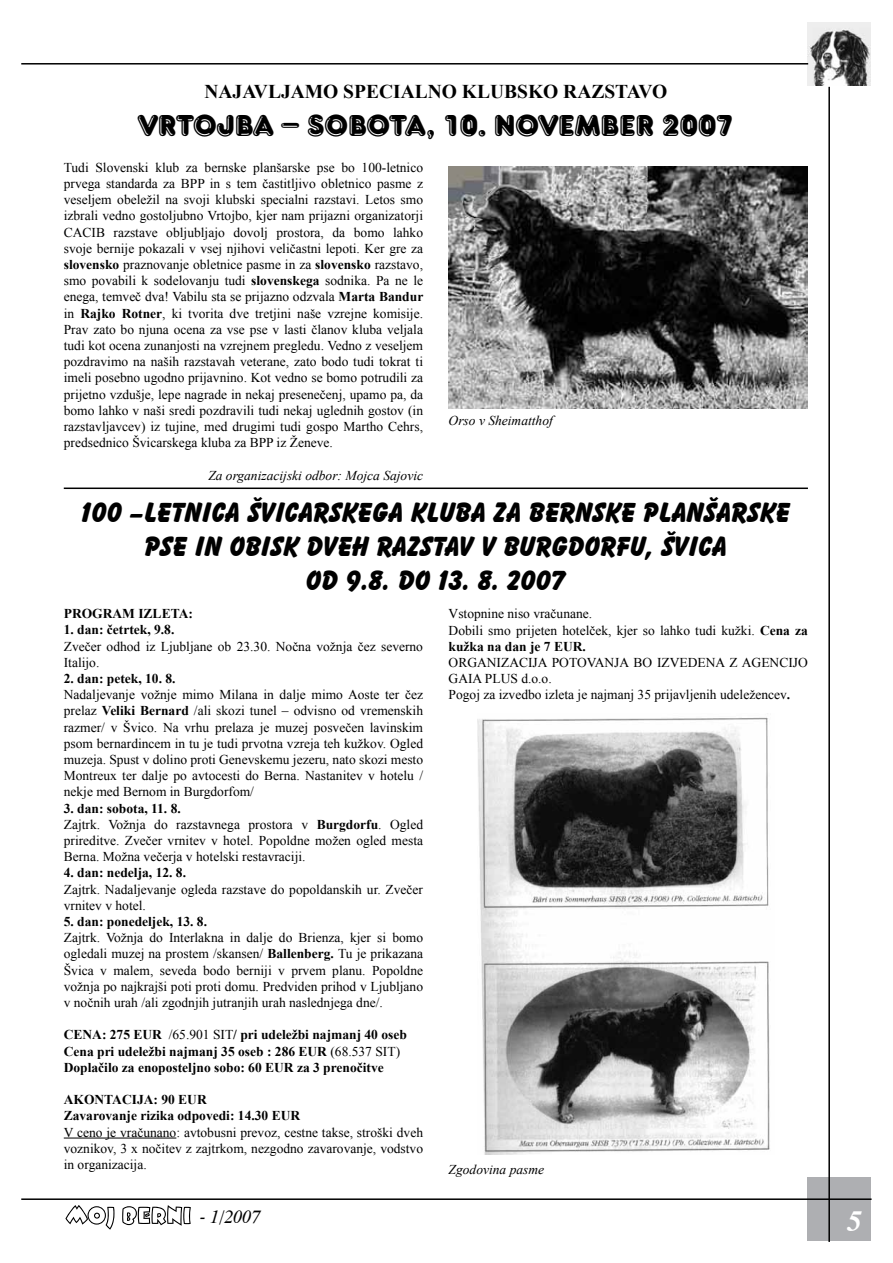
<style>
.page{position:relative;width:893px;height:1263px;background:#fff}
.page>*{position:absolute;margin:0;border:0;box-sizing:border-box;transform-origin:0 0}
.t1{font:31.5px "Frankfurter Hig DEE";color:#000}
.t2{font:italic 700 30px "Dutch 801 BT";color:#fff}
.t3{font:800 28.5px/34.2px "Balloon BT";color:#000;text-align:center}
.t4{font:700 19.5px "Times New Roman";color:#000}
.t5{font:italic 18px "Dutch 801 BT";color:#000}
.t6{font:13.5px/16.2px "Times New Roman";color:#000}
.t7{font:700 13.5px/16.2px "Times New Roman";color:#000}
.t8{font:italic 13.5px "Times New Roman";color:#000}
.s1{font-weight:700}
.s2{font-weight:400}
</style>
<div class="page">
<img style="left:808px;top:22px;width:63px;height:63px">
<div style="left:808px;top:1178px;width:63px;height:63px;background:#aeafb2"></div>
<hr style="left:828px;top:87px;width:2px;height:1155px;background:#000">
<hr style="left:21px;top:63px;width:787px;height:2px;background:#000">
<hr style="left:21px;top:1198px;width:851px;height:2px;background:#000">
<svg style="left:65px;top:1205px;width:126px;height:25px"></svg>
<hr style="left:64px;top:1138px;width:112px;height:1px;background:#000">
<img style="left:449px;top:166px;width:359px;height:242px">
<hr style="left:64px;top:487px;width:744px;height:2px;background:#000">
<img style="left:477px;top:713px;width:293px;height:441px">
<h3 class="t4" style="left:204px;top:78px;width:464px">NAJAVLJAMO SPECIALNO KLUBSKO RAZSTAVO</h3>
<h1 class="t1" style="left:138px;top:107px;width:597px">VRTOJBA – SOBOTA, 10. NOVEMBER 2007</h1>
<p class="t6" style="left:64px;top:159px;width:361px;text-align:justify">Tudi Slovenski klub za bernske planšarske pse bo 100-letnico prvega standarda za BPP in s tem častitljivo obletnico pasme z veseljem obeležil na svoji klubski specialni razstavi. Letos smo izbrali vedno gostoljubno Vrtojbo, kjer nam prijazni organizatorji CACIB razstave obljubljajo dovolj prostora, da bomo lahko svoje bernije pokazali v vsej njihovi veličastni lepoti. Ker gre za <span class="s1">slovensko</span> praznovanje obletnice pasme in za <span class="s1">slovensko</span> razstavo, smo povabili k sodelovanju tudi <span class="s1">slovenskega</span> sodnika. Pa ne le enega, temveč dva! Vabilu sta se prijazno odzvala <span class="s1">Marta Bandur </span>in <span class="s1">Rajko Rotner</span>, ki tvorita dve tretjini naše vzrejne komisije.<br>Prav zato bo njuna ocena za vse pse v lasti članov kluba veljala tudi kot ocena zunanjosti na vzrejnem pregledu. Vedno z veseljem pozdravimo na naših razstavah veterane, zato bodo tudi tokrat ti imeli posebno ugodno prijavnino. Kot vedno se bomo potrudili za prijetno vzdušje, lepe nagrade in nekaj presenečenj, upamo pa, da bomo lahko v naši sredi pozdravili tudi nekaj uglednih gostov (in razstavljavcev) iz tujine, med drugimi tudi gospo Martho Cehrs, predsednico Švicarskega kluba za BPP iz Ženeve.</p>
<p class="t8" style="left:208px;top:466px;width:216px">Za organizacijski odbor: Mojca Sajovic</p>
<p class="t8" style="left:449px;top:411px;width:106px">Orso v Sheimatthof</p>
<h3 class="t3" style="left:81px;top:494px;width:710px">100 –LETNICA ŠVICARSKEGA KLUBA ZA BERNSKE PLANŠARSKE<br>PSE IN OBISK DVEH RAZSTAV V BURGDORFU, ŠVICA<br>OD 9.8. DO 13. 8. 2007</h3>
<p class="t7" style="left:64px;top:605px;width:131px">PROGRAM IZLETA:</p>
<p class="t7" style="left:64px;top:621px;width:112px">1. dan: četrtek, 9.8.</p>
<p class="t6" style="left:64px;top:638px;width:361px">Zvečer odhod iz Ljubljane ob 23.30. Nočna vožnja čez severno<br>Italijo.</p>
<p class="t7" style="left:64px;top:670px;width:113px">2. dan: petek, 10. 8.</p>
<p class="t6" style="left:64px;top:686px;width:361px;text-align:justify">Nadaljevanje vožnje mimo Milana in dalje mimo Aoste ter čez prelaz <span class="s1">Veliki Bernard</span> /ali skozi tunel – odvisno od vremenskih razmer/ v Švico. Na vrhu prelaza je muzej posvečen lavinskim psom bernardincem in tu je tudi prvotna vzreja teh kužkov. Ogled muzeja. Spust v dolino proti Genevskemu jezeru, nato skozi mesto Montreux ter dalje po avtocesti do Berna. Nastanitev v hotelu / nekje med Bernom in Burgdorfom/</p>
<p class="t6" style="left:64px;top:800px;width:361px"><span class="s1">3. dan: sobota, 11. 8.<br></span>Zajtrk. Vožnja do razstavnega prostora v <span class="s1">Burgdorfu</span>. Ogled prireditve. Zvečer vrnitev v hotel. Popoldne možen ogled mesta Berna. Možna večerja v hotelski restavraciji.</p>
<p class="t7" style="left:64px;top:864px;width:124px">4. dan: nedelja, 12. 8.</p>
<p class="t6" style="left:64px;top:881px;width:361px">Zajtrk. Nadaljevanje ogleda razstave do popoldanskih ur. Zvečer vrnitev v hotel.</p>
<p class="t7" style="left:64px;top:913px;width:145px">5. dan: ponedeljek, 13. 8.</p>
<p class="t6" style="left:64px;top:929px;width:361px;text-align:justify">Zajtrk. Vožnja do Interlakna in dalje do Brienza, kjer si bomo ogledali muzej na prostem /skansen/ <span class="s1">Ballenberg.</span> Tu je prikazana Švica v malem, seveda bodo berniji v prvem planu. Popoldne vožnja po najkrajši poti proti domu. Predviden prihod v Ljubljano v nočnih urah /ali zgodnjih jutranjih urah naslednjega dne/.</p>
<p class="t7" style="left:64px;top:1026px;width:345px">CENA: 275 EUR <span class="s2">/65.901 SIT</span>/ pri udeležbi najmanj 40 oseb<br>Cena pri udeležbi najmanj 35 oseb : 286 EUR <span class="s2">(68.537 SIT)<br></span>Doplačilo za enoposteljno sobo: 60 EUR za 3 prenočitve</p>
<p class="t7" style="left:64px;top:1091px;width:238px">AKONTACIJA: 90 EUR<br>Zavarovanje rizika odpovedi: 14.30 EUR</p>
<p class="t6" style="left:64px;top:1124px;width:361px;text-align:justify">V ceno je vračunano: avtobusni prevoz, cestne takse, stroški dveh voznikov, 3 x nočitev z zajtrkom, nezgodno zavarovanje, vodstvo in organizacija.</p>
<p class="t6" style="left:449px;top:605px;width:361px">Vstopnine niso vračunane.<br>Dobili smo prijeten hotelček, kjer so lahko tudi kužki. <span class="s1">Cena za kužka na dan je 7 EUR.</span></p>
<p class="t6" style="left:449px;top:654px;width:361px">ORGANIZACIJA POTOVANJA BO IZVEDENA Z AGENCIJO<br>GAIA PLUS d.o.o.<br>Pogoj za izvedbo izleta je najmanj 35 prijavljenih udeležencev<span class="s1">.</span></p>
<p class="t8" style="left:449px;top:1160px;width:97px">Zgodovina pasme</p>
<h3 class="t5" style="left:200px;top:1206px;width:62px">- 1/2007</h3>
<h2 class="t2" style="left:847px;top:1201px;width:16px">5</h2>
</div>
